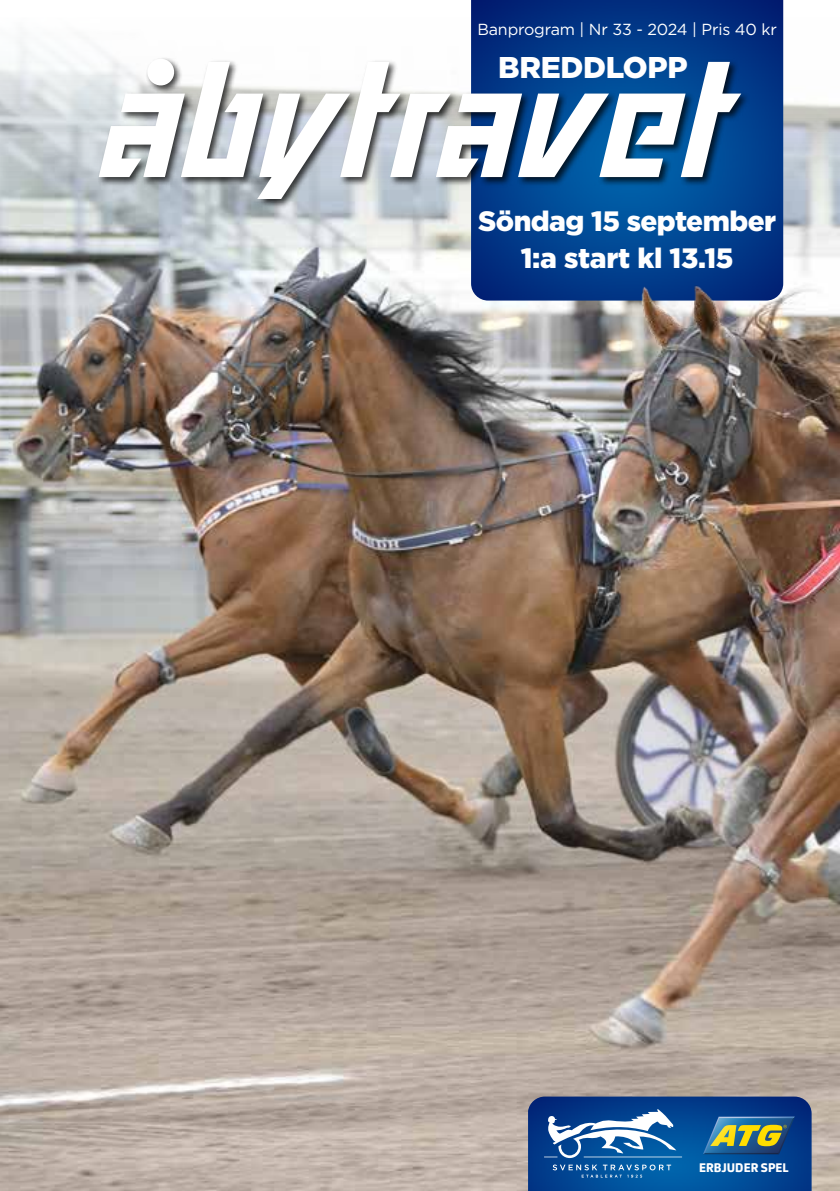
<style>
.page{position:relative;width:840px;height:1191px;background:#fff}
.page>*{position:absolute;margin:0;border:0;box-sizing:border-box;transform-origin:0 0}
.t1{font:900 30px "Gotham";letter-spacing:-.01em;color:#fff}
.t2{font:900 28px/36px "Gotham";letter-spacing:-.02em;color:#fff;text-align:center}
.t3{font:16px "Gotham";letter-spacing:-.01em;color:#fff}
.t4{font:800 12px "ATG Text";color:#fff}
</style>
<div class="page">
<img style="left:0;top:17px;width:839px;height:1174px">
<img style="left:527px;top:1096px;width:284px;height:95px">
<svg style="left:702px;top:1116px;width:92px;height:38px;background:#587d73"></svg>
<svg style="left:552px;top:1164px;width:118px;height:13px;background:#266dad"></svg>
<svg style="left:543px;top:1108px;width:138px;height:50px"></svg>
<img style="left:471px;top:0;width:311px;height:300px">
<div style="left:97px;top:57px;width:653px;height:152px;background:#000;opacity:.75"></div>
<svg style="left:99px;top:59px;width:641px;height:140px"></svg>
<img style="left:586px;top:246px;width:253px;height:110px">
<p class="t3" style="left:477px;top:19px;width:301px">Banprogram | Nr 33 - 2024 | Pris 40 kr</p>
<p class="t1" style="left:498px;top:47px;width:191px">BREDDLOPP</p>
<p class="t2" style="left:478px;top:203px;width:299px">Söndag 15 september<br>1:a start kl 13.15</p>
<p class="t4" style="left:698px;top:1160px;width:91px">ERBJUDER SPEL</p>
</div>
